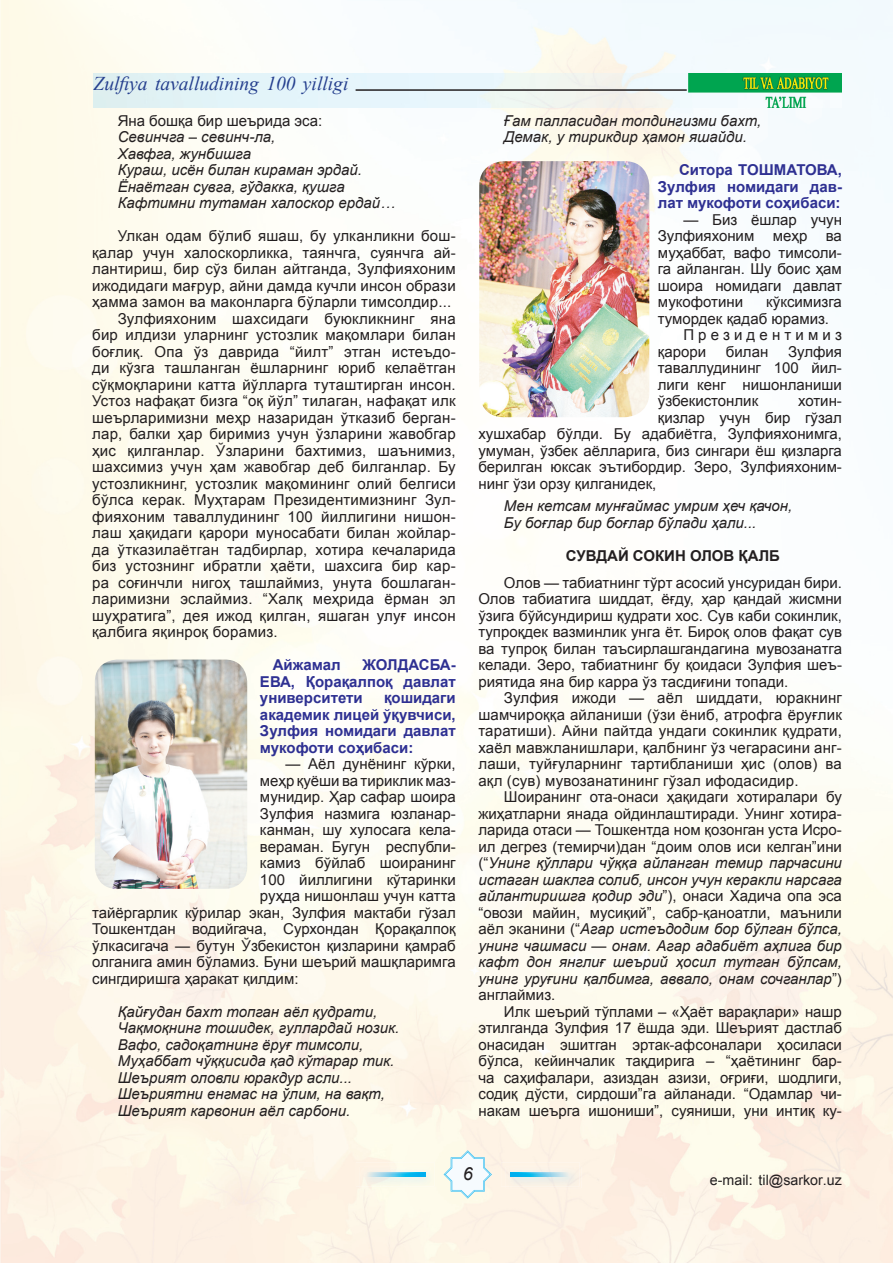
<style>
.page{position:relative;width:893px;height:1263px;background:#fff}
.page>*{position:absolute;margin:0;border:0;box-sizing:border-box;transform-origin:0 0}
.t1{font:italic 19.5px "Times New Roman";color:#253f8e}
.t2{font:italic 18px "Arial";color:#231f20}
.t3{font:15px/16.5px "Arial";letter-spacing:.005em;color:#231f20;text-align:justify}
.t4{font:italic 15px/16.5px "Arial";color:#231f20}
.t5{font:700 15px/16.5px "Arial";color:#2e3092;text-align:justify}
.t6{font:700 15px "Arial";color:#231f20}
.t7{font:15px "Arial";letter-spacing:.28em;color:#231f20}
.t8{font:14.25px "Arial";color:#231f20}
.s1{font-style:italic}
</style>
<div class="page">
<img style="left:94px;top:73px;width:748px;height:35px">
<svg style="left:444px;top:1150px;width:48px;height:48px"></svg>
<img style="left:360px;top:1167px;width:74px;height:19px">
<img style="left:365px;top:1172px;width:60px;height:5px">
<img style="left:505px;top:1167px;width:75px;height:19px">
<img style="left:510px;top:1172px;width:61px;height:5px">
<hr style="left:356px;top:89px;width:331px;height:2px;background:#231f20">
<img style="left:479px;top:161px;width:170px;height:256px">
<img style="left:95px;top:659px;width:152px;height:230px">
<h1 class="t1" style="left:94px;top:70px;width:256px">Zulfiya tavalludining 100 yilligi</h1>
<p class="t3" style="left:118px;top:112px;width:206px">Яна бошқа бир шеърида эса:</p>
<p class="t4" style="left:118px;top:129px;width:279px">Севинчга – севинч-ла,<br>Хавфга, жунбишга<br>Кураш, исён билан кираман эрдай.<br>Ёнаётган сувга, гўдакка, қушга<br>Кафтимни тутаман халоскор ердай…</p>
<p class="t3" style="left:118px;top:228px;width:339px">Улкан одам бўлиб яшаш, бу улканликни бош-</p>
<p class="t3" style="left:92px;top:244px;width:365px">қалар учун халоскорликка, таянчга, суянчга ай-</p>
<p class="t3" style="left:92px;top:261px;width:365px">лантириш, бир сўз билан айтганда, Зулфияхоним</p>
<p class="t3" style="left:92px;top:277px;width:365px">ижодидаги мағрур, айни дамда кучли инсон образи</p>
<p class="t3" style="left:92px;top:294px;width:361px">ҳамма замон ва маконларга бўларли тимсолдир...</p>
<p class="t3" style="left:118px;top:310px;width:339px">Зулфияхоним шахсидаги буюкликнинг яна</p>
<p class="t3" style="left:92px;top:327px;width:365px">бир илдизи уларнинг устозлик мақомлари билан</p>
<p class="t3" style="left:92px;top:343px;width:365px">боғлиқ. Опа ўз даврида “йилт” этган истеъдо-</p>
<p class="t3" style="left:92px;top:360px;width:365px">ди кўзга ташланган ёшларнинг юриб келаётган</p>
<p class="t3" style="left:92px;top:376px;width:365px">сўқмоқларини катта йўлларга туташтирган инсон.</p>
<p class="t3" style="left:92px;top:393px;width:365px">Устоз нафақат бизга “оқ йўл” тилаган, нафақат илк</p>
<p class="t3" style="left:92px;top:409px;width:365px">шеърларимизни меҳр назаридан ўтказиб берган-</p>
<p class="t3" style="left:92px;top:426px;width:365px">лар, балки ҳар биримиз учун ўзларини жавобгар</p>
<p class="t3" style="left:92px;top:442px;width:365px">ҳис қилганлар. Ўзларини бахтимиз, шаънимиз,</p>
<p class="t3" style="left:92px;top:459px;width:365px">шахсимиз учун ҳам жавобгар деб билганлар. Бу</p>
<p class="t3" style="left:92px;top:475px;width:365px">устозликнинг, устозлик мақомининг олий белгиси</p>
<p class="t3" style="left:92px;top:492px;width:365px">бўлса керак. Муҳтарам Президентимизнинг Зул-</p>
<p class="t3" style="left:92px;top:508px;width:365px">фияхоним таваллудининг 100 йиллигини нишон-</p>
<p class="t3" style="left:92px;top:525px;width:365px">лаш ҳақидаги қарори муносабати билан жойлар-</p>
<p class="t3" style="left:92px;top:541px;width:365px">да ўтказилаётган тадбирлар, хотира кечаларида</p>
<p class="t3" style="left:92px;top:558px;width:365px">биз устознинг ибратли ҳаёти, шахсига бир кар-</p>
<p class="t3" style="left:92px;top:574px;width:365px">ра соғинчли нигоҳ ташлаймиз, унута бошлаган-</p>
<p class="t3" style="left:92px;top:591px;width:365px">ларимизни эслаймиз. “Халқ меҳрида ёрман эл</p>
<p class="t3" style="left:92px;top:607px;width:365px">шуҳратига”, дея ижод қилган, яшаган улуғ инсон</p>
<p class="t3" style="left:92px;top:624px;width:187px">қалбига яқинроқ борамиз.</p>
<p class="t5" style="left:273px;top:657px;width:69px">Айжамал</p>
<p class="t5" style="left:260px;top:657px;width:197px;text-indent:103px">ЖОЛДАСБА-ЕВА, Қорақалпоқ давлат университети</p>
<p class="t5" style="left:260px;top:690px;width:197px;text-indent:124px">қошидаги академик лицей ўқувчиси, Зулфия номидаги давлат мукофоти соҳибаси:</p>
<p class="t3" style="left:285px;top:756px;width:172px">— Аёл дунёнинг кўрки,</p>
<p class="t3" style="left:260px;top:772px;width:197px">меҳр қуёши ва тириклик маз-</p>
<p class="t3" style="left:260px;top:789px;width:197px">мунидир. Ҳар сафар шоира</p>
<p class="t3" style="left:260px;top:805px;width:197px">Зулфия назмига юзланар-</p>
<p class="t3" style="left:260px;top:822px;width:197px">канман, шу хулосага кела-</p>
<p class="t3" style="left:260px;top:838px;width:197px">вераман. Бугун республи-</p>
<p class="t3" style="left:260px;top:855px;width:197px">камиз бўйлаб шоиранинг</p>
<p class="t3" style="left:260px;top:871px;width:197px">100 йиллигини кўтаринки</p>
<p class="t3" style="left:260px;top:888px;width:197px">руҳда нишонлаш учун катта</p>
<p class="t3" style="left:92px;top:904px;width:365px">тайёргарлик кўрилар экан, Зулфия мактаби гўзал</p>
<p class="t3" style="left:92px;top:921px;width:365px">Тошкентдан водийгача, Сурхондан Қорақалпоқ</p>
<p class="t3" style="left:92px;top:937px;width:365px">ўлкасигача — бутун Ўзбекистон қизларини қамраб</p>
<p class="t3" style="left:92px;top:954px;width:365px">олганига амин бўламиз. Буни шеърий машқларимга</p>
<p class="t3" style="left:92px;top:970px;width:208px">сингдиришга ҳаракат қилдим:</p>
<p class="t4" style="left:118px;top:1004px;width:283px">Қайғудан бахт топган аёл қудрати, Чақмоқнинг тошидек, гуллардай нозик.<br>Вафо, садоқатнинг ёруғ тимсоли, Муҳаббат чўққисида қад кўтарар тик.<br>Шеърият оловли юракдур асли...<br>Шеъриятни енгмас на ўлим, на вақт, Шеърият карвонин аёл сарбони.</p>
<p class="t4" style="left:504px;top:112px;width:259px">Ғам палласидан топдингизми бахт,<br>Демак, у тирикдир ҳамон яшайди.</p>
<p class="t5" style="left:658px;top:162px;width:186px;text-indent:21px">Ситора ТОШМАТОВА, Зулфия номидаги дав&shy;лат мукофоти соҳи баси:</p>
<p class="t3" style="left:658px;top:211px;width:186px;text-indent:26px">— Биз ёшлар учун Зулфияхоним меҳр ва муҳаббат, вафо тимсоли&shy;га айланган. Шу боис ҳам шоира номидаги давлат мукофотини</p>
<p class="t3" style="left:766px;top:294px;width:77px">кўксимизга</p>
<p class="t3" style="left:658px;top:310px;width:173px">тумордек қадаб юрамиз.</p>
<p class="t7" style="left:683px;top:325px;width:160px">Президентимиз</p>
<p class="t3" style="left:658px;top:343px;width:50px">қарори</p>
<p class="t3" style="left:726px;top:343px;width:44px">билан</p>
<p class="t3" style="left:658px;top:343px;width:186px;text-indent:130px">Зулфия таваллудининг 100 йил&shy;лиги кенг нишонланиши ўзбекистонлик</p>
<p class="t3" style="left:798px;top:393px;width:45px">хотин-</p>
<p class="t3" style="left:658px;top:409px;width:186px">қизлар учун бир гўзал</p>
<p class="t3" style="left:478px;top:426px;width:365px">хушхабар бўлди. Бу адабиётга, Зулфияхонимга,</p>
<p class="t3" style="left:478px;top:442px;width:365px">умуман, ўзбек аёлларига, биз сингари ёш қизларга</p>
<p class="t3" style="left:478px;top:459px;width:365px">берилган юксак эътибордир. Зеро, Зулфияхоним-</p>
<p class="t3" style="left:478px;top:475px;width:180px">нинг ўзи орзу қилганидек,</p>
<p class="t4" style="left:504px;top:498px;width:290px">Мен кетсам мунғаймас умрим ҳеч қачон,<br>Бу боғлар бир боғлар бўлади ҳали...</p>
<p class="t6" style="left:566px;top:546px;width:216px">СУВДАЙ СОКИН ОЛОВ ҚАЛБ</p>
<p class="t3" style="left:478px;top:574px;width:365px;text-indent:26px">Олов — табиатнинг тўрт асосий унсуридан бири.<br>Олов табиатига шиддат, ёғду, ҳар қандай жисмни ўзига бўйсундириш қудрати хос. Сув каби сокинлик, тупроқдек вазминлик унга ёт. Бироқ олов фақат сув ва тупроқ билан таъсирлашгандагина мувозанатга келади. Зеро, табиатнинг бу қоидаси Зулфия шеъ&shy;риятида яна бир карра ўз тасдиғини топади.</p>
<p class="t3" style="left:478px;top:690px;width:365px;text-indent:26px">Зулфия ижоди — аёл шиддати, юракнинг шамчироққа айланиши (ўзи ёниб, атрофга ёруғлик таратиши). Айни пайтда ундаги сокинлик қудрати, хаёл мавжланишлари, қалбнинг ўз чегарасини анг&shy;лаши, туйғуларнинг тартибланиши ҳис (олов) ва ақл (сув) мувозанатининг гўзал ифодасидир.</p>
<p class="t3" style="left:478px;top:789px;width:365px;text-indent:26px">Шоиранинг ота-онаси ҳақидаги хотиралари бу жиҳатларни янада ойдинлаштиради. Унинг хотира&shy;ларида отаси — Тошкентда ном қозонган уста Исро&shy;ил дегрез (темирчи)дан “доим олов иси келган”ини (“<span class="s1">Унинг қўллари чўққа айланган темир парчасини истаган шаклга солиб, инсон учун керакли нарсага айлантиришга қодир эди</span>”), онаси Хадича опа эса “овози майин, мусиқий”, сабр-қаноатли, маънили аёл эканини (“<span class="s1">Агар истеъдодим бор бўлган бўлса, унинг чашмаси — онам. Агар адабиёт аҳлига бир кафт дон янглиғ шеърий ҳосил тутган бўлсам, унинг уруғини қалбимга, аввало, онам сочганлар</span>”) англаймиз.</p>
<p class="t3" style="left:478px;top:1003px;width:365px;text-indent:26px">Илк шеърий тўплами – «Ҳаёт варақлари» нашр этилганда Зулфия 17 ёшда эди. Шеърият дастлаб онасидан эшитган эртак-афсоналари ҳосиласи бўл са, кейинчалик тақдирига – “ҳаётининг бар&shy;ча саҳи фалари, азиздан азизи, оғриғи, шодлиги, содиқ дўсти, сирдоши”га айланади. “Одамлар чи&shy;накам шеър га ишониши”, суяниши, уни интиқ ку-</p>
<p class="t2" style="left:463px;top:1161px;width:12px">6</p>
<p class="t8" style="left:710px;top:1170px;width:134px">e-mail: til@sarkor.uz</p>
</div>
